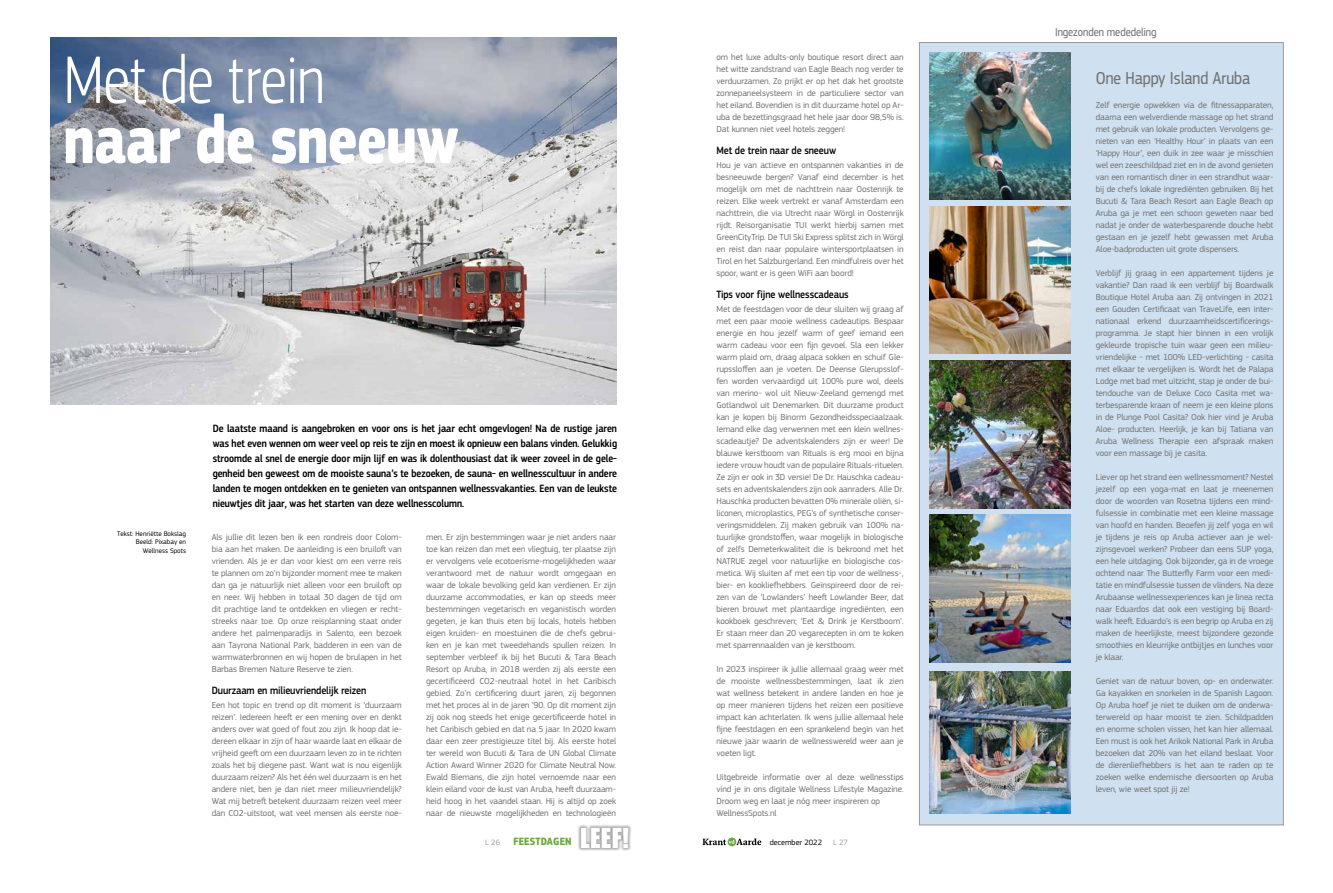
<style>
.page{position:relative;width:1333px;height:893px;background:#fff}
.page>*{position:absolute;margin:0;border:0;box-sizing:border-box;transform-origin:0 0}
.t1{font:700 70px "PF Square Sans Cond Pro";color:#fff;scale:.9 1}
.t2{font:300 70px "PF Square Sans Cond Pro";color:#fff;scale:.9 1}
.t3{font:25.2px "Impact";color:#fff}
.t4{font:18px "PF Square Sans Cond Pro";color:#71706f}
.t5{font:12px "PF Square Sans Cond Pro";color:#71706f}
.t6{font:500 11px/15px "PF Square Sans Cond Pro";color:#000;text-align:justify}
.t7{font:500 11px "PF Square Sans Pro";letter-spacing:-.01em;color:#000;scale:.9 1}
.t8{font:700 11px "PF Square Sans Cond Pro";letter-spacing:.02em;color:#6caa3c}
.t9{font:9px/12px "PF Square Sans Pro";letter-spacing:-.01em;color:#706f6f;text-align:justify}
.t10{font:9px/12px "PF Square Sans Pro";letter-spacing:-.01em;color:#71706f;text-align:justify}
.t11{font:8px "PF Square Sans Pro";color:#000}
.t12{font:8px "PF Square Sans Pro";color:#9d9d9c}
.t13{font:7px/8.4px "PF Square Sans Pro";color:#000;text-align:right}
.s1{font-family:"PF Square Sans Pro";font-weight:400;font-size:8px;color:#9d9d9c}
</style>
<div class="page">
<div style="left:919px;top:43px;width:364px;height:782px;background:#cfe0f0"></div>
<img style="left:929px;top:52px;width:141px;height:148px">
<img style="left:929px;top:207px;width:141px;height:147px">
<img style="left:929px;top:361px;width:141px;height:147px">
<img style="left:929px;top:515px;width:141px;height:147px">
<img style="left:929px;top:671px;width:141px;height:143px">
<img style="left:51px;top:37px;width:565px;height:368px">
<svg style="left:702px;top:838px;width:59px;height:7px"></svg>
<div style="left:577px;top:824px;width:55px;height:27px;background:#000;opacity:.35"></div>
<h1 class="t2" style="left:64px;top:42px;width:291px">Met de trein</h1>
<h1 class="t1" style="left:64px;top:97px;width:440px">naar de sneeuw</h1>
<p class="t6" style="left:213px;top:421px;width:406px">De laatste maand is aangebroken en voor ons is het jaar echt omgevlogen! Na de rustige jaren was het even wennen om weer veel op reis te zijn en moest ik opnieuw een balans vinden. Gelukkig stroomde al snel de energie door mijn lijf en was ik dolenthousiast dat ik weer zoveel in de gele&shy;genheid ben geweest om de mooiste sauna’s te bezoeken, de sauna- en wellnesscultuur in andere landen te mogen ontdekken en te genieten van ontspannen wellnessvakanties. Een van de leukste nieuwtjes dit jaar, was het starten van deze wellnesscolumn.</p>
<p class="t13" style="left:117px;top:529px;width:70px">Tekst: Henriëtte Bokslag<br>Beeld: Pixabay en<br>Wellness Spots</p>
<p class="t9" style="left:212px;top:531px;width:191px">Als jullie dit lezen ben ik een rondreis door Colom&shy;bia aan het maken. De aanleiding is een bruiloft van vrienden. Als je er dan voor kiest om een verre reis te plannen om zo’n bijzonder moment mee te maken dan ga je natuurlijk niet alleen voor een bruiloft op en neer. Wij hebben in totaal 30 dagen de tijd om dit prachtige land te ontdekken en vliegen er recht&shy;streeks naar toe. Op onze reisplanning staat onder andere het palmenparadijs in Salento, een bezoek aan Tayrona National Park, badderen in een van de warmwaterbronnen en wij hopen de brulapen in het Barbas Bremen Nature Reserve te zien.</p>
<p class="t7" style="left:212px;top:684px;width:173px">Duurzaam en milieuvriendelijk reizen</p>
<p class="t9" style="left:212px;top:699px;width:191px">Een hot topic en trend op dit moment is ‘duurzaam reizen’. Iedereen heeft er een mening over en denkt anders over wat goed of fout zou zijn. Ik hoop dat ie&shy;dereen elkaar in zijn of haar waarde laat en elkaar de vrijheid geeft om een duurzaam leven zo in te richten zoals het bij diegene past. Want wat is nou eigenlijk duurzaam reizen? Als het één wel duurzaam is en het andere niet, ben je dan niet meer milieuvriendelijk?<br>Wat mij betreft betekent duurzaam reizen veel meer dan CO2-uitstoot, wat veel mensen als eerste noe-</p>
<p class="t9" style="left:426px;top:531px;width:191px">men. Er zijn bestemmingen waar je niet anders naar toe kan reizen dan met een vliegtuig, ter plaatse zijn er vervolgens vele ecotoerisme-mogelijkheden waar verantwoord met de natuur wordt omgegaan en waar de lokale bevolking geld kan verdienen. Er zijn duurzame accommodaties, er kan op steeds meer bestemmingen vegetarisch en veganistisch worden gegeten, je kan thuis eten bij locals, hotels hebben eigen kruiden- en moestuinen die de chefs gebrui&shy;ken en je kan met tweedehands spullen reizen. In september verbleef ik bij het Bucuti &amp; Tara Beach Resort op Aruba, in 2018 werden zij als eerste een gecertificeerd CO2-neutraal hotel in het Caribisch gebied. Zo’n certificering duurt jaren, zij begonnen met het proces al in de jaren ’90. Op dit moment zijn zij ook nog steeds het enige gecertificeerde hotel in het Caribisch gebied en dat na 5 jaar. In 2020 kwam daar een zeer prestigieuze titel bij. Als eerste hotel ter wereld won Bucuti &amp; Tara de UN Global Climate Action Award Winner 2020 for Climate Neutral Now.<br>Ewald Biemans, die zijn hotel vernoemde naar een klein eiland voor de kust van Aruba, heeft duurzaam&shy;heid hoog in het vaandel staan. Hij is altijd op zoek naar de nieuwste mogelijkheden en technologieën</p>
<p class="t9" style="left:716px;top:51px;width:189px">om het luxe adults-only boutique resort direct aan het witte zandstrand van Eagle Beach nog verder te verduurzamen. Zo prijkt er op het dak het grootste zonnepaneelsysteem in de particuliere sector van het eiland. Bovendien is in dit duurzame hotel op Ar&shy;uba de bezettingsgraad het hele jaar door 98,5% is.<br>Dat kunnen niet veel hotels zeggen!</p>
<p class="t7" style="left:716px;top:144px;width:134px">Met de trein naar de sneeuw</p>
<p class="t9" style="left:716px;top:159px;width:189px">Hou je van actieve en ontspannen vakanties in de besneeuwde bergen? Vanaf eind december is het mogelijk om met de nachttrein naar Oostenrijk te reizen. Elke week vertrekt er vanaf Amsterdam een nachttrein, die via Utrecht naar Wörgl in Oostenrijk rijdt. Reisorganisatie TUI werkt hierbij samen met GreenCityTrip. De TUI Ski Express splitst zich in Wörgl en reist dan naar populaire wintersportplaatsen in Tirol en het Salzburgerland. Een mindfulreis over het spoor, want er is geen WiFi aan boord!</p>
<p class="t7" style="left:716px;top:288px;width:148px">Tips voor fijne wellnesscadeaus</p>
<p class="t9" style="left:716px;top:303px;width:189px">Met de feestdagen voor de deur sluiten wij graag af met een paar mooie wellness cadeautips. Bespaar energie en hou jezelf warm of geef iemand een warm cadeau voor een fijn gevoel. Sla een lekker warm plaid om, draag alpaca sokken en schuif Gle&shy;rupssloffen aan je voeten. De Deense Glerupsslof&shy;fen worden vervaardigd uit 100% pure wol, deels van merino- wol uit Nieuw-Zeeland gemengd met Gotlandwol uit Denemarken. Dit duurzame product kan je kopen bij Binorm Gezondheidsspeciaalzaak.<br>Iemand elke dag verwennen met een klein wellnes&shy;scadeautje? De adventskalenders zijn er weer! De blauwe kerstboom van Rituals is erg mooi en bijna iedere vrouw houdt van de populaire Rituals-rituelen.<br>Ze zijn er ook in 3D versie! De Dr. Hauschka cadeau&shy;sets en adventskalenders zijn ook aanraders. Alle Dr.<br>Hauschka producten bevatten 0% minerale oliën, si&shy;liconen, microplastics, PEG’s of synthetische conser&shy;veringsmiddelen. Zij maken gebruik van 100% na&shy;tuurlijke grondstoffen, waar mogelijk in biologische of zelfs Demeterkwaliteit die is bekroond met het NATRUE zegel voor natuurlijke en biologische cos&shy;metica. Wij sluiten af met een tip voor de wellness-, bier- en kookliefhebbers. Geïnspireerd door de rei&shy;zen van de ‘Lowlanders’ heeft Lowlander Beer, dat bieren brouwt met plantaardige ingrediënten, een kookboek geschreven; ‘Eet &amp; Drink je Kerstboom’.<br>Er staan meer dan 20 vegarecepten in om te koken met sparrennaalden van je kerstboom.</p>
<p class="t9" style="left:716px;top:663px;width:189px">In 2023 inspireer ik jullie allemaal graag weer met de mooiste wellnessbestemmingen, laat ik zien wat wellness betekent in andere landen en hoe je op meer manieren tijdens het reizen een positieve impact kan achterlaten. Ik wens jullie allemaal hele fijne feestdagen en een sprankelend begin van het nieuwe jaar waarin de wellnesswereld weer aan je voeten ligt.</p>
<p class="t9" style="left:716px;top:771px;width:189px;text-align:left">Uitgebreide informatie over al deze wellnesstips vind je in ons digitale Wellness Lifestyle Magazine.<br>Droom weg en laat je nóg meer inspireren op WellnessSpots.nl</p>
<p class="t8" style="left:485px;top:835px;width:88px"><span class="s1">L 26</span> FEESTDAGEN</p>
<h2 class="t3" style="left:580px;top:818px;width:50px">LEEF!</h2>
<p class="t11" style="left:769px;top:838px;width:54px">december 2022</p>
<p class="t12" style="left:833px;top:838px;width:16px">L 27</p>
<h3 class="t5" style="left:1054px;top:25px;width:103px">Ingezonden mededeling</h3>
<h3 class="t4" style="left:1095px;top:68px;width:156px">One Happy Island Aruba</h3>
<p class="t10" style="left:1095px;top:99px;width:179px">Zelf energie opwekken via de fitnessapparaten, daarna een welverdiende massage op het strand met gebruik van lokale producten. Vervolgens ge&shy;nieten van een ‘Healthy Hour’ in plaats van een ‘Happy Hour’, een duik in zee waar je misschien wel een zeeschildpad ziet en in de avond genieten van een romantisch diner in een strandhut waar&shy;bij de chefs lokale ingrediënten gebruiken. Bij het Bucuti &amp; Tara Beach Resort aan Eagle Beach op Aruba ga je met een schoon geweten naar bed nadat je onder de waterbesparende douche hebt gestaan en je jezelf hebt gewassen met Aruba Aloe-badproducten uit grote dispensers.</p>
<p class="t10" style="left:1095px;top:267px;width:179px">Verblijf jij graag in een appartement tijdens je vakantie? Dan raad ik een verblijf bij Boardwalk Boutique Hotel Aruba aan. Zij ontvingen in 2021 een Gouden Certificaat van TraveLife, een inter&shy;nationaal erkend duurzaamheidscertificerings&shy;programma. Je stapt hier binnen in een vrolijk gekleurde tropische tuin waar geen een milieu&shy;vriendelijke - met 100% LED-verlichting - casita met elkaar te vergelijken is. Wordt het de Palapa Lodge met bad met uitzicht, stap je onder de bui&shy;tendouche van de Deluxe Coco Casita met wa&shy;terbesparende kraan of neem je een kleine plons in de Plunge Pool Casita? Ook hier vind je Aruba Aloe- producten. Heerlijk, je kan bij Tatiana van Aruba Wellness Therapie een afspraak maken voor een massage bij je casita.</p>
<p class="t10" style="left:1095px;top:471px;width:179px">Liever op het strand een wellnessmoment? Nestel jezelf op een yoga-mat en laat je meenemen door de woorden van Rosetna tijdens een mind&shy;fulsessie in combinatie met een kleine massage van hoofd en handen. Beoefen jij zelf yoga en wil je tijdens je reis op Aruba actiever aan je wel&shy;zijnsgevoel werken? Probeer dan eens SUP yoga, een hele uitdaging. Ook bijzonder, ga in de vroege ochtend naar The Butterfly Farm voor een medi&shy;tatie en mindfulsessie tussen de vlinders. Na deze Arubaanse wellnessexperiences kan je linea recta naar Eduardos dat ook een vestiging bij Board&shy;walk heeft. Eduardo’s is een begrip op Aruba en zij maken de heerlijkste, meest bijzondere gezonde smoothies en kleurrijke ontbijtjes en lunches voor je klaar.</p>
<p class="t10" style="left:1095px;top:675px;width:179px">Geniet van de natuur boven, op- en onderwater.<br>Ga kayakken en snorkelen in de Spanish Lagoon.<br>Op Aruba hoef je niet te duiken om de onderwa&shy;terwereld op haar mooist te zien. Schildpadden en enorme scholen vissen, het kan hier allemaal.<br>Een must is ook het Arikok National Park in Aruba bezoeken dat 20% van het eiland beslaat. Voor de dierenliefhebbers is het aan te raden op te zoeken welke endemische diersoorten op Aruba leven, wie weet spot jij ze!</p>
</div>
